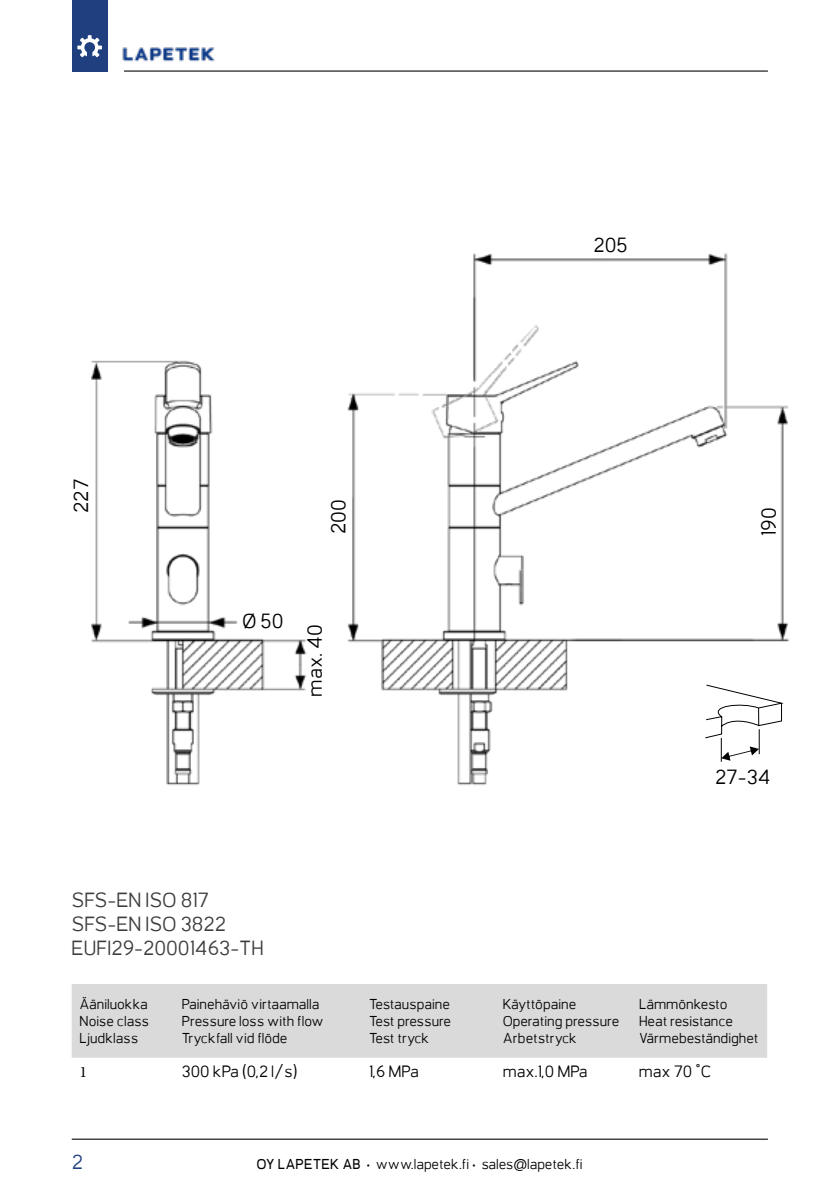
<style>
.page{position:relative;width:840px;height:1191px;background:#fff}
.page>*{position:absolute;margin:0;border:0;box-sizing:border-box;transform-origin:0 0}
.t1{font:20px/24px "Orcin Sans";color:#3c3c3b}
.t2{font:20px "Orcin Sans";color:#000}
.t3{font:20px "Orcin Sans";color:#1f3f7e}
.t4{font:16px "Orcin Sans";color:#000}
.t5{font:16px "Minion Pro";color:#000}
.t6{font:14px/16.8px "Orcin Sans";color:#000}
.s1{font-weight:700}
</style>
<div class="page">
<img style="left:91px;top:253px;width:699px;height:532px">
<svg style="left:704px;top:684px;width:80px;height:78px"></svg>
<hr style="left:124px;top:70px;width:643px;height:2px;background:#3c3c3b">
<div style="left:72px;top:0;width:35px;height:72px;background:#1f3f7e"></div>
<svg style="left:77px;top:35px;width:25px;height:22px"></svg>
<img style="left:122px;top:47px;width:103px;height:25px">
<hr style="left:72px;top:1138px;width:695px;height:2px;background:#3c3c3b">
<div style="left:72px;top:984px;width:694px;height:73px;background:#dadada"></div>
<h1 class="t2" style="left:593px;top:234px;width:36px">205</h1>
<h1 class="t2" style="left:70px;top:513px;width:36px;rotate:-90deg">227</h1>
<h1 class="t2" style="left:327px;top:534px;width:36px;rotate:-90deg">200</h1>
<h1 class="t2" style="left:757px;top:536px;width:30px;rotate:-90deg">190</h1>
<h1 class="t2" style="left:242px;top:609px;width:43px">Ø 50</h1>
<h1 class="t2" style="left:303px;top:696px;width:74px;rotate:-90deg">max. 40</h1>
<h1 class="t2" style="left:714px;top:765px;width:57px">27-34</h1>
<h1 class="t1" style="left:72px;top:888px;width:193px">SFS-EN ISO 817<br>SFS-EN ISO 3822<br>EUFI29-20001463-TH</h1>
<p class="t6" style="left:80px;top:995px;width:71px;text-align:justify">Ääniluokka Noise class Ljudklass</p>
<p class="t6" style="left:182px;top:995px;width:143px">Painehäviö virtaamalla<br>Pressure loss with flow<br>Tryckfall vid flöde</p>
<p class="t6" style="left:369px;top:995px;width:84px;text-align:justify">Testauspaine Test pressure Test tryck</p>
<p class="t6" style="left:502px;top:995px;width:118px">Käyttöpaine<br>Operating pressure<br>Arbetstryck</p>
<p class="t6" style="left:638px;top:995px;width:121px">Lämmönkesto<br>Heat resistance<br>Värmebeständighet</p>
<p class="t5" style="left:80px;top:1061px;width:9px">1</p>
<p class="t4" style="left:182px;top:1062px;width:117px">300 kPa (0,2 l/s)</p>
<p class="t4" style="left:369px;top:1062px;width:51px">1,6 MPa</p>
<p class="t4" style="left:502px;top:1062px;width:86px">max.1,0 MPa</p>
<p class="t4" style="left:638px;top:1062px;width:74px">max 70 °C</p>
<h1 class="t3" style="left:72px;top:1150px;width:13px">2</h1>
<p class="t6" style="left:256px;top:1156px;width:327px"><span class="s1">OY LAPETEK AB</span> • www.lapetek.fi • sales@lapetek.fi</p>
</div>
